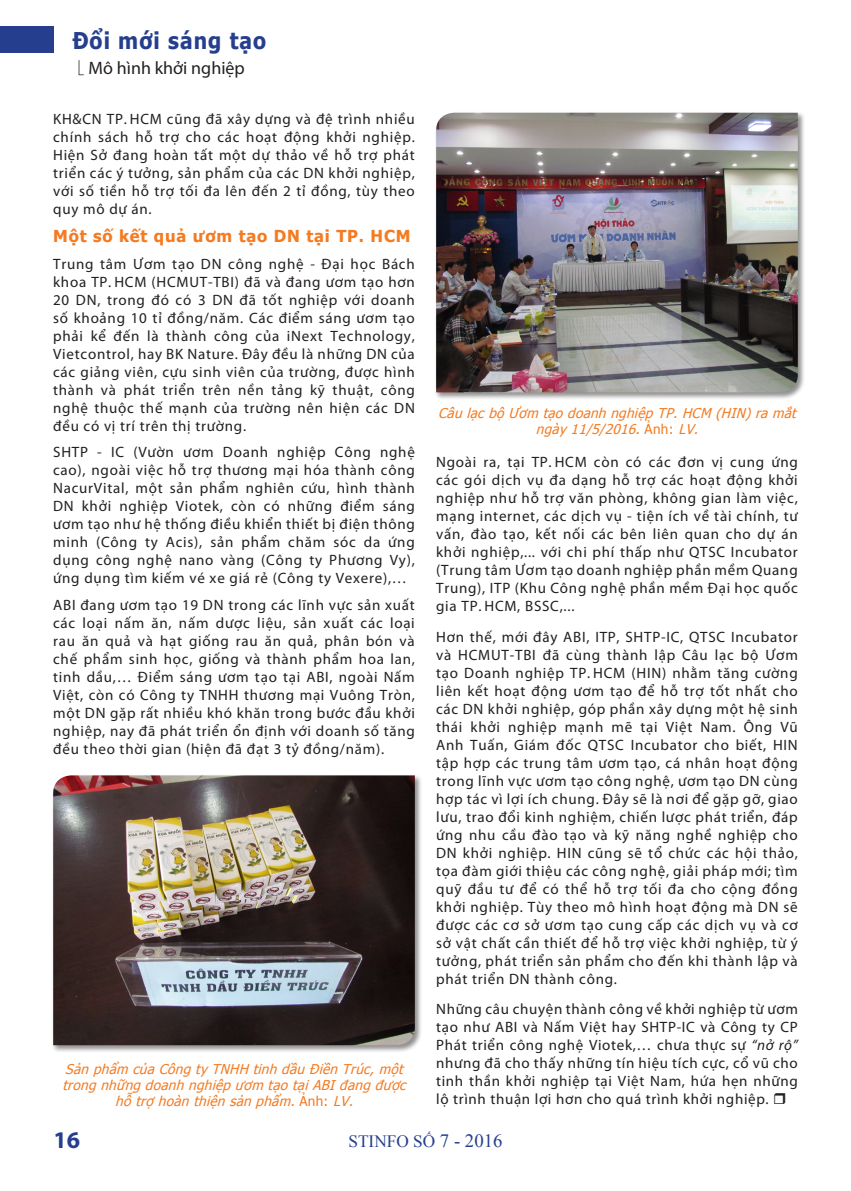
<style>
.page{position:relative;width:851px;height:1191px;background:#fff}
.page>*{position:absolute;margin:0;border:0;box-sizing:border-box;transform-origin:0 0}
.t1{font:700 24px "Myriad Pro";color:#253f8e}
.t2{font:700 23.1px "Tahoma";letter-spacing:.05em;color:#253f8e;scale:.91 1}
.t3{font:18px "Myriad Pro";color:#231f20}
.t4{font:17.25px "Times New Roman";color:#253f8e}
.t5{font:700 16.5px "Tahoma";letter-spacing:.05em;color:#f47b21}
.t6{font:15px/18px "Myriad Pro";letter-spacing:.05em;color:#231f20;text-align:justify}
.t7{font:italic 13.5px/16.2px "Tahoma";color:#f47b21;text-align:center}
.s1{font-style:normal}
.s2{font-style:italic}
.s3{font-size:18.75px}
</style>
<div class="page">
<div style="left:0;top:26px;width:53px;height:27px;background:#253f8e"></div>
<div style="left:434px;top:111px;width:371px;height:289px;background:#231f20;opacity:.5"></div>
<img style="left:436px;top:113px;width:361px;height:279px">
<div style="left:51px;top:773px;width:371px;height:279px;background:#231f20;opacity:.5"></div>
<img style="left:53px;top:775px;width:362px;height:270px">
<h2 class="t2" style="left:72px;top:24px;width:214px">Đổi mới sáng tạo</h2>
<p class="t3" style="left:88px;top:57px;width:158px">Mô hình khởi nghiệp</p>
<p class="t6" style="left:53px;top:110px;width:363px">KH&amp;CN TP. HCM cũng đã xây dựng và đệ trình nhiều chính sách hỗ trợ cho các hoạt động khởi nghiệp.<br>Hiện Sở đang hoàn tất một dự thảo về hỗ trợ phát triển các ý tưởng, sản phẩm của các DN khởi nghiệp, với số tiền hỗ trợ tối đa lên đến 2 tỉ đồng, tùy theo quy mô dự án.</p>
<p class="t5" style="left:53px;top:225px;width:359px">Một số kết quả ươm tạo DN tại TP. HCM</p>
<p class="t6" style="left:53px;top:254px;width:363px">Trung tâm Ươm tạo DN công nghệ - Đại học Bách khoa TP. HCM (HCMUT-TBI) đã và đang ươm tạo hơn 20 DN, trong đó có 3 DN đã tốt nghiệp với doanh số khoảng 10 tỉ đồng/năm. Các điểm sáng ươm tạo phải kể đến là thành công của iNext Technology, Vietcontrol, hay BK Nature. Đây đều là những DN của các giảng viên, cựu sinh viên của trường, được hình thành và phát triển trên nền tảng kỹ thuật, công nghệ thuộc thế mạnh của trường nên hiện các DN đều có vị trí trên thị trường.</p>
<p class="t6" style="left:53px;top:443px;width:363px">SHTP - IC (Vườn ươm Doanh nghiệp Công nghệ cao), ngoài việc hỗ trợ thương mại hóa thành công NacurVital, một sản phẩm nghiên cứu, hình thành DN khởi nghiệp Viotek, còn có những điểm sáng ươm tạo như hệ thống điều khiển thiết bị điện thông minh (Công ty Acis), sản phẩm chăm sóc da ứng dụng công nghệ nano vàng (Công ty Phương Vy), ứng dụng tìm kiếm vé xe giá rẻ (Công ty Vexere),…</p>
<p class="t6" style="left:53px;top:595px;width:363px">ABI đang ươm tạo 19 DN trong các lĩnh vực sản xuất các loại nấm ăn, nấm dược liệu, sản xuất các loại rau ăn quả và hạt giống rau ăn quả, phân bón và chế phẩm sinh học, giống và thành phẩm hoa lan, tinh dầu,… Điểm sáng ươm tạo tại ABI, ngoài Nấm Việt, còn có Công ty TNHH thương mại Vuông Tròn, một DN gặp rất nhiều khó khăn trong bước đầu khởi nghiệp, nay đã phát triển ổn định với doanh số tăng đều theo thời gian (hiện đã đạt 3 tỷ đồng/năm).</p>
<p class="t7" style="left:62px;top:1060px;width:349px">Sản phẩm củaCông ty TNHH tinh dầu Điền Trúc,một trong những doanh nghiệp ươm tạotạiABIđang được hỗtrợ hoàn thiện sản phẩm.<span class="s1">Ả n h :</span> LV.</p>
<p class="t7" style="left:438px;top:404px;width:363px">Câu lạcbộƯơm tạodoanh nghiệp TP.HCM (HIN)ramắt ngày 11/5/2016.<span class="s1">Ả n h :</span> LV.</p>
<p class="t6" style="left:436px;top:452px;width:363px">Ngoài ra, tại TP. HCM còn có các đơn vị cung ứng các gói dịch vụ đa dạng hỗ trợ các hoạt động khởi nghiệp như hỗ trợ văn phòng, không gian làm việc, mạng internet, các dịch vụ - tiện ích về tài chính, tư vấn, đào tạo, kết nối các bên liên quan cho dự án khởi nghiệp,... với chi phí thấp như QTSC Incubator (Trung tâm Ươm tạo doanh nghiệp phần mềm Quang Trung), ITP (Khu Công nghệ phần mềm Đại học quốc gia TP. HCM, BSSC,...</p>
<p class="t6" style="left:436px;top:627px;width:363px">Hơn thế, mới đây ABI, ITP, SHTP-IC, QTSC Incubator và HCMUT-TBI đã cùng thành lập Câu lạc bộ Ươm tạo Doanh nghiệp TP. HCM (HIN) nhằm tăng cường liên kết hoạt động ươm tạo để hỗ trợ tốt nhất cho các DN khởi nghiệp, góp phần xây dựng một hệ sinh thái khởi nghiệp mạnh mẽ tại Việt Nam. Ông Vũ Anh Tuấn, Giám đốc QTSC Incubator cho biết, HIN tập hợp các trung tâm ươm tạo, cá nhân hoạt động trong lĩnh vực ươm tạo công nghệ, ươm tạo DN cùng hợp tác vì lợi ích chung. Đây sẽ là nơi để gặp gỡ, giao lưu, trao đổi kinh nghiệm, chiến lược phát triển, đáp ứng nhu cầu đào tạo và kỹ năng nghề nghiệp cho DN khởi nghiệp. HIN cũng sẽ tổ chức các hội thảo, tọa đàm giới thiệu các công nghệ, giải pháp mới; tìm quỹ đầu tư để có thể hỗ trợ tối đa cho cộng đồng khởi nghiệp. Tùy theo mô hình hoạt động mà DN sẽ được các cơ sở ươm tạo cung cấp các dịch vụ và cơ sở vật chất cần thiết để hỗ trợ việc khởi nghiệp, từ ý tưởng, phát triển sản phẩm cho đến khi thành lập và phát triển DN thành công.</p>
<p class="t6" style="left:436px;top:1000px;width:363px">Những câu chuyện thành công về khởi nghiệp từ ươm tạo như ABI và Nấm Việt hay SHTP-IC và Công ty CP Phát triển công nghệ Viotek,… chưa thực sự <span class="s2">“nở rộ” </span>nhưng đã cho thấy những tín hiệu tích cực, cổ vũ cho tinh thần khởi nghiệp tại Việt Nam, hứa hẹn những lộ trình thuận lợi hơn cho quá trình khởi nghiệp.</p>
<p class="t1" style="left:53px;top:1124px;width:28px">16</p>
<p class="t4" style="left:348px;top:1130px;width:155px">STINFO SỐ <span class="s3">7 - 2016</span></p>
</div>
